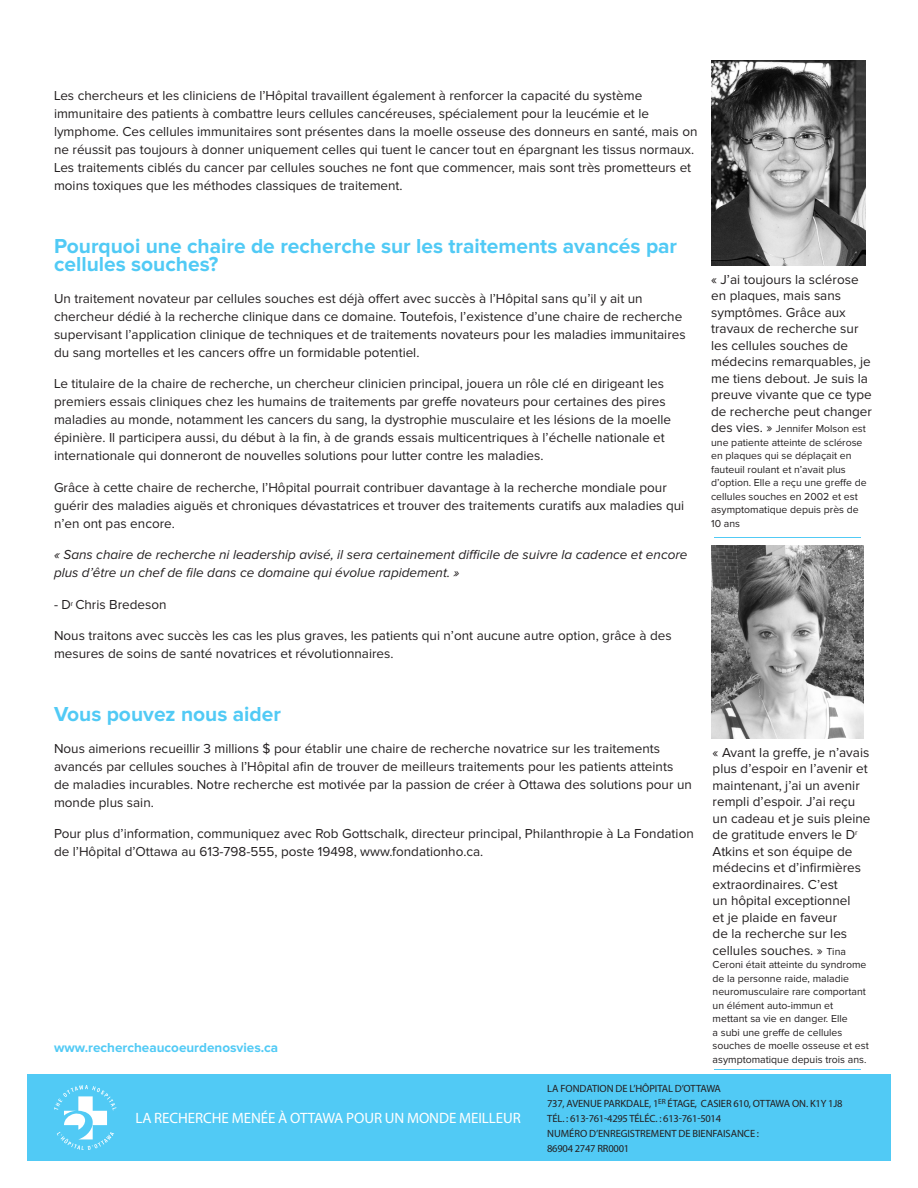
<style>
.page{position:relative;width:918px;height:1188px;background:#fff}
.page>*{position:absolute;margin:0;border:0;box-sizing:border-box;transform-origin:0 0}
.Body2{font:700 21px/18px "Proxima Nova";color:#51caf5}
.t1{font:15px "Myriad Pro";letter-spacing:-.005em;color:#fff}
.Body2-2{font:13.5px/18px "Proxima Nova";color:#231f20}
.pull_caption{font:13.5px/16.5px "Proxima Nova";color:#231f20}
.Body2-3{font:italic 13.5px/18px "Proxima Nova";color:#231f20}
.Body2-4{font:700 13.5px "Proxima Nova";color:#51caf5}
.pull_caption-2{font:10.5px/13.5px "Proxima Nova";color:#231f20}
.t2{font:10.5px/15px "Myriad Pro";letter-spacing:-.005em;color:#231f20}
.s1{font-size:13.5px}
.s2{font-size:10.5px}
</style>
<div class="page">
<div style="left:27px;top:1074px;width:864px;height:87px;background:#51caf5"></div>
<svg style="left:54px;top:1085px;width:62px;height:65px"></svg>
<img style="left:711px;top:546px;width:153px;height:192px">
<img style="left:711px;top:60px;width:155px;height:206px">
<hr style="left:714px;top:537px;width:147px;height:1px;background:#51caf5">
<hr style="left:714px;top:1070px;width:147px;height:1px;background:#51caf5">
<p class="Body2-2" style="left:54px;top:87px;width:645px">Les chercheurs et les cliniciens de l’Hôpital travaillent également à renforcer la capacité du système immunitaire des patients à combattre leurs cellules cancéreuses, spécialement pour la leucémie et le lymphome. Ces cellules immunitaires sont présentes dans la moelle osseuse des donneurs en santé, mais on ne réussit pas toujours à donner uniquement celles qui tuent le cancer tout en épargnant les tissus normaux.<br>Les traitements ciblés du cancer par cellules souches ne font que commencer, mais sont très prometteurs et moins toxiques que les méthodes classiques de traitement.</p>
<p class="Body2" style="left:54px;top:238px;width:625px">Pourquoi une chaire de recherche sur les traitements avancés par cellules souches?</p>
<p class="Body2-2" style="left:54px;top:290px;width:633px">Un traitement novateur par cellules souches est déjà offert avec succès à l’Hôpital sans qu’il y ait un chercheur dédié à la recherche clinique dans ce domaine. Toutefois, l’existence d’une chaire de recherche supervisant l’application clinique de techniques et de traitements novateurs pour les maladies immunitaires du sang mortelles et les cancers offre un formidable potentiel.</p>
<p class="Body2-2" style="left:54px;top:375px;width:619px">Le titulaire de la chaire de recherche, un chercheur clinicien principal, jouera un rôle clé en dirigeant les premiers essais cliniques chez les humains de traitements par greffe novateurs pour certaines des pires maladies au monde, notamment les cancers du sang, la dystrophie musculaire et les lésions de la moelle épinière. Il participera aussi, du début à la fin, à de grands essais multicentriques à l’échelle nationale et internationale qui donneront de nouvelles solutions pour lutter contre les maladies.</p>
<p class="Body2-2" style="left:54px;top:479px;width:632px">Grâce à cette chaire de recherche, l’Hôpital pourrait contribuer davantage à la recherche mondiale pour guérir des maladies aiguës et chroniques dévastatrices et trouver des traitements curatifs aux maladies qui n’en ont pas encore.</p>
<p class="Body2-3" style="left:54px;top:546px;width:635px">« Sans chaire de recherche ni leadership avisé, il sera certainement difficile de suivre la cadence et encore plus d’être un chef de file dans ce domaine qui évolue rapidement. »</p>
<p class="Body2-2" style="left:54px;top:596px;width:114px">- D<sup>r</sup> Chris Bredeson</p>
<p class="Body2-2" style="left:54px;top:627px;width:619px">Nous traitons avec succès les cas les plus graves, les patients qui n’ont aucune autre option, grâce à des mesures de soins de santé novatrices et révolutionnaires.</p>
<p class="pull_caption" style="left:711px;top:272px;width:162px">« J’ai toujours la sclérose en plaques, mais sans symptômes. Grâce aux travaux de recherche sur les cellules souches de médecins remarquables, je me tiens debout. Je suis la preuve vivante que ce type de recherche peut changer</p>
<p class="pull_caption-2" style="left:711px;top:422px;width:157px"><span class="s1">des vies. »</span> Jennifer Molson est une patiente atteinte de sclérose en plaques qui se déplaçait en fauteuil roulant et n’avait plus d’option. Elle a reçu une greffe de cellules souches en 2002 et est asymptomatique depuis près de<br>10 ans</p>
<p class="Body2" style="left:54px;top:706px;width:229px">Vous pouvez nous aider</p>
<p class="Body2-2" style="left:54px;top:740px;width:639px">Nous aimerions recueillir 3 millions $ pour établir une chaire de recherche novatrice sur les traitements avancés par cellules souches à l’Hôpital afin de trouver de meilleurs traitements pour les patients atteints de maladies incurables. Notre recherche est motivée par la passion de créer à Ottawa des solutions pour un monde plus sain.</p>
<p class="Body2-2" style="left:54px;top:825px;width:641px">Pour plus d’information, communiquez avec Rob Gottschalk, directeur principal, Philanthropie à La Fondation de l’Hôpital d’Ottawa au 613-798-555, poste 19498, www.fondationho.ca.</p>
<p class="Body2-4" style="left:54px;top:1041px;width:226px">www.rechercheaucoeurdenosvies.ca</p>
<p class="pull_caption" style="left:713px;top:745px;width:159px">« Avant la greffe, je n’avais plus d’espoir en l’avenir et maintenant, j’ai un avenir rempli d’espoir. J’ai reçu un cadeau et je suis pleine de gratitude envers le D<sup>r<br></sup>Atkins et son équipe de médecins et d’infirmières extraordinaires. C’est<br>un hôpital exceptionnel<br>et je plaide en faveur<br>de la recherche sur les cellules souches. » <span class="s2">Tina</span></p>
<p class="pull_caption-2" style="left:713px;top:959px;width:158px">Ceroni était atteinte du syndrome de la personne raide, maladie neuromusculaire rare comportant un élément auto-immun et mettant sa vie en danger. Elle<br>a subi une greffe de cellules souches de moelle osseuse et est asymptomatique depuis trois ans.</p>
<p class="t1" style="left:135px;top:1109px;width:387px">LA RECHERCHE MENÉE À OTTAWA POUR UN MONDE MEILLEUR</p>
<p class="t2" style="left:547px;top:1080px;width:297px">LA FONDATION DE L’HÔPITAL D’OTTAWA<br>737, AVENUE PARKDALE, 1<sup>ER</sup> ÉTAGE, CASIER 610, OTTAWA ON. K1Y 1J8<br>TÉL. : 613-761-4295 TÉLÉC. : 613-761-5014<br>NUMÉRO D’ENREGISTREMENT DE BIENFAISANCE :<br>86904 2747 RR0001</p>
<p class="t2" style="left:567px;top:1080px;width:291px">THE O TAWA HOSPITAL FOUNDATION<br>737 PARKDALE AV NUE – 1ST FLOOR, BOX 610, OTT WA ON. K Y 1J8<br>TEL: 613-761-4295 FAX: 613-761-5014<br>WWW.OHFOUNDATION.CA</p>
</div>
